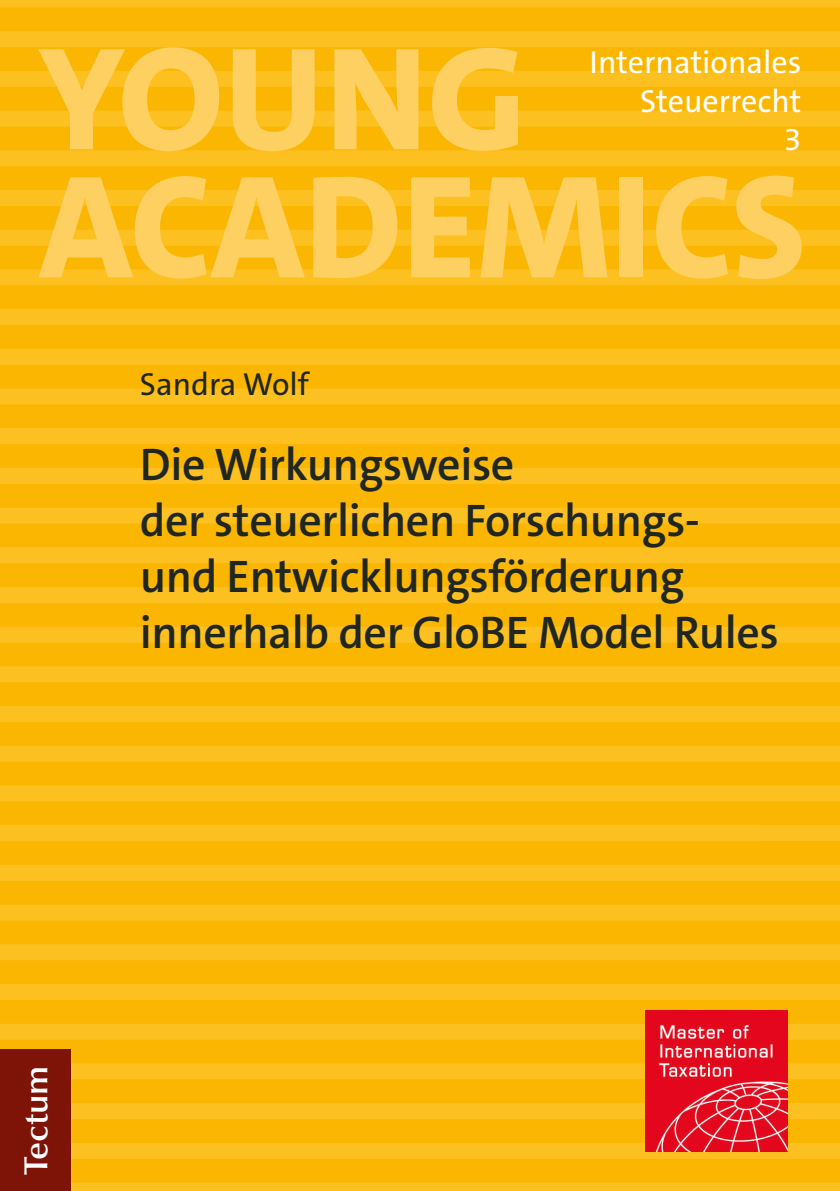
<style>
.page{position:relative;width:840px;height:1191px;background:#fff}
.page>*{position:absolute;margin:0;border:0;box-sizing:border-box;transform-origin:0 0}
.t1{font:800 148px/128px "The Sans C5";color:#fecf61}
.t2{font:600 46px/56px "The Sans C5";letter-spacing:-.01em;color:#202620}
.t3{font:600 33.6px "Optima";color:#fff}
.t4{font:32px/38.4px "The Sans C5";color:#fff;text-align:right}
.t5{font:32px "The Sans C5";color:#202620}
</style>
<div class="page">
<div style="left:0;top:7px;width:839px;height:1175px;background:#fab600"></div>
<div style="left:0;top:0;width:839px;height:7px;background:#fcc121"></div>
<div style="left:0;top:31px;width:839px;height:16px;background:#fcc121"></div>
<div style="left:0;top:71px;width:839px;height:16px;background:#fcc121"></div>
<div style="left:0;top:111px;width:839px;height:16px;background:#fcc121"></div>
<div style="left:0;top:150px;width:839px;height:16px;background:#fcc121"></div>
<div style="left:0;top:190px;width:839px;height:16px;background:#fcc121"></div>
<div style="left:0;top:230px;width:839px;height:16px;background:#fcc121"></div>
<div style="left:0;top:269px;width:839px;height:16px;background:#fcc121"></div>
<div style="left:0;top:309px;width:839px;height:16px;background:#fcc121"></div>
<div style="left:0;top:349px;width:839px;height:16px;background:#fcc121"></div>
<div style="left:0;top:388px;width:839px;height:16px;background:#fcc121"></div>
<div style="left:0;top:428px;width:839px;height:16px;background:#fcc121"></div>
<div style="left:0;top:468px;width:839px;height:16px;background:#fcc121"></div>
<div style="left:0;top:507px;width:839px;height:16px;background:#fcc121"></div>
<div style="left:0;top:547px;width:839px;height:16px;background:#fcc121"></div>
<div style="left:0;top:587px;width:839px;height:16px;background:#fcc121"></div>
<div style="left:0;top:626px;width:839px;height:16px;background:#fcc121"></div>
<div style="left:0;top:666px;width:839px;height:16px;background:#fcc121"></div>
<div style="left:0;top:706px;width:839px;height:16px;background:#fcc121"></div>
<div style="left:0;top:746px;width:839px;height:16px;background:#fcc121"></div>
<div style="left:0;top:785px;width:839px;height:16px;background:#fcc121"></div>
<div style="left:0;top:825px;width:839px;height:16px;background:#fcc121"></div>
<div style="left:0;top:865px;width:839px;height:16px;background:#fcc121"></div>
<div style="left:0;top:904px;width:839px;height:16px;background:#fcc121"></div>
<div style="left:0;top:944px;width:839px;height:16px;background:#fcc121"></div>
<div style="left:0;top:984px;width:839px;height:16px;background:#fcc121"></div>
<div style="left:0;top:1023px;width:839px;height:16px;background:#fcc121"></div>
<div style="left:0;top:1063px;width:839px;height:16px;background:#fcc121"></div>
<div style="left:0;top:1103px;width:839px;height:16px;background:#fcc121"></div>
<div style="left:0;top:1142px;width:839px;height:16px;background:#fcc121"></div>
<div style="left:0;top:1182px;width:839px;height:9px;background:#fcc121"></div>
<div style="left:0;top:1049px;width:71px;height:142px;background:#7e1307"></div>
<img style="left:645px;top:1010px;width:142px;height:141px">
<h1 class="t1" style="left:39px;top:36px;width:768px">YOUNG<br>ACADEMICS</h1>
<p class="t4" style="left:589px;top:44px;width:213px">Internationales<br>Steuerrecht<br>3</p>
<p class="t5" style="left:140px;top:364px;width:171px">Sandra Wolf</p>
<p class="t2" style="left:140px;top:436px;width:640px">Die Wirkungsweise<br>der steuerlichen Forschungs&shy;und Entwicklungsförderung innerhalb der GloBE Model Rules</p>
<p class="t3" style="left:17px;top:1174px;width:111px;rotate:-90deg">Tectum</p>
</div>
